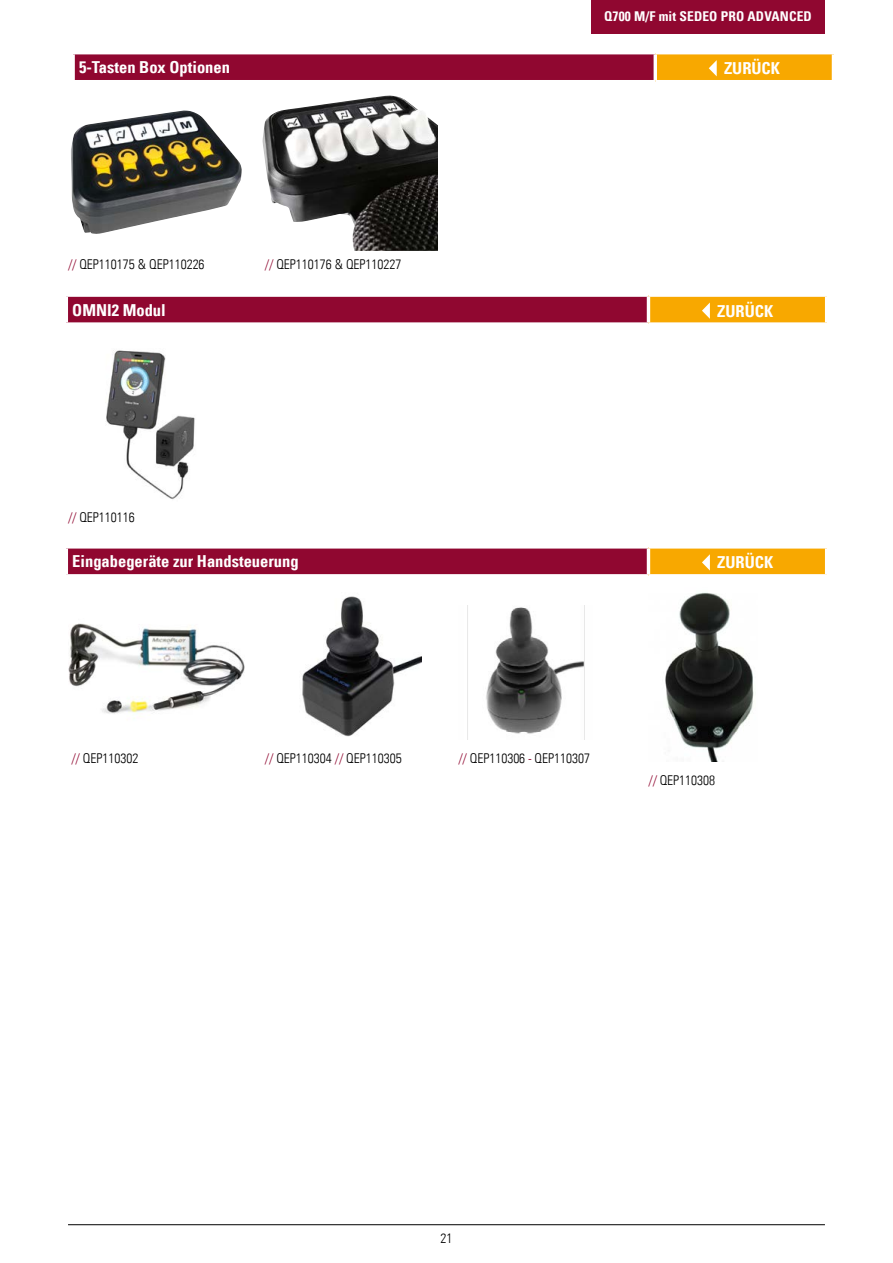
<style>
.page{position:relative;width:893px;height:1263px;background:#fff}
.page>*{position:absolute;margin:0;border:0;box-sizing:border-box;transform-origin:0 0}
.t1{font:16.5px "Univers Com 67 Bold Cond";color:#fff}
.t2{font:13.5px "Univers Com 47 Light Cond";color:#000}
.t3{font:13.5px "Univers Com 67 Bold Cond";letter-spacing:.01em;color:#fff}
.s1{color:#900730}
</style>
<div class="page">
<hr style="left:68px;top:1224px;width:757px;height:1px;background:#000">
<img style="left:106px;top:350px;width:89px;height:150px">
<img style="left:68px;top:623px;width:176px;height:91px">
<img style="left:302px;top:596px;width:119px;height:141px">
<img style="left:467px;top:606px;width:118px;height:133px">
<img style="left:665px;top:592px;width:89px;height:169px">
<img style="left:262px;top:96px;width:176px;height:155px">
<img style="left:71px;top:111px;width:171px;height:123px">
<div style="left:591px;top:0;width:234px;height:34px;background:#900730"></div>
<div style="left:66px;top:295px;width:582px;height:29px;background:#900730"></div>
<div style="left:648px;top:295px;width:179px;height:29px;background:#f8a800"></div>
<svg style="left:648px;top:295px;width:179px;height:2px"></svg>
<hr style="left:825px;top:297px;width:3px;height:25px;background:#fff">
<svg style="left:648px;top:322px;width:179px;height:2px"></svg>
<svg style="left:66px;top:295px;width:582px;height:2px"></svg>
<hr style="left:65px;top:297px;width:3px;height:25px;background:#fff">
<hr style="left:647px;top:297px;width:3px;height:25px;background:#fff">
<svg style="left:66px;top:322px;width:582px;height:2px"></svg>
<svg style="left:702px;top:302px;width:8px;height:17px"></svg>
<div style="left:66px;top:547px;width:582px;height:29px;background:#900730"></div>
<div style="left:648px;top:547px;width:179px;height:29px;background:#f8a800"></div>
<svg style="left:648px;top:547px;width:179px;height:2px"></svg>
<hr style="left:825px;top:549px;width:3px;height:25px;background:#fff">
<hr style="left:648px;top:574px;width:180px;height:3px;background:#fff">
<svg style="left:66px;top:547px;width:582px;height:2px"></svg>
<hr style="left:65px;top:549px;width:3px;height:25px;background:#fff">
<hr style="left:647px;top:549px;width:3px;height:25px;background:#fff">
<hr style="left:65px;top:574px;width:583px;height:3px;background:#fff">
<svg style="left:702px;top:554px;width:8px;height:16px"></svg>
<div style="left:73px;top:53px;width:582px;height:29px;background:#900730"></div>
<div style="left:655px;top:53px;width:178px;height:29px;background:#f8a800"></div>
<hr style="left:655px;top:51px;width:180px;height:3px;background:#fff">
<hr style="left:832px;top:54px;width:3px;height:26px;background:#fff">
<hr style="left:655px;top:80px;width:180px;height:3px;background:#fff">
<hr style="left:71px;top:51px;width:584px;height:3px;background:#fff">
<svg style="left:73px;top:54px;width:2px;height:26px"></svg>
<hr style="left:654px;top:54px;width:3px;height:26px;background:#fff">
<hr style="left:71px;top:80px;width:584px;height:3px;background:#fff">
<svg style="left:709px;top:60px;width:8px;height:16px"></svg>
<p class="t3" style="left:604px;top:8px;width:209px">Q700 M/F mit SEDEO PRO ADVANCED</p>
<p class="t1" style="left:79px;top:57px;width:152px">5-Tasten Box Optionen</p>
<p class="t1" style="left:724px;top:58px;width:57px">ZURÜCK</p>
<p class="t2" style="left:68px;top:256px;width:138px"><span class="s1">//</span> QEP110175 &amp; QEP110226</p>
<p class="t2" style="left:265px;top:256px;width:138px"><span class="s1">//</span> QEP110176 &amp; QEP110227</p>
<p class="t1" style="left:72px;top:300px;width:95px">OMNI2 Modul</p>
<p class="t1" style="left:717px;top:301px;width:57px">ZURÜCK</p>
<p class="t2" style="left:68px;top:509px;width:68px"><span class="s1">//</span> QEP110116</p>
<p class="t1" style="left:72px;top:551px;width:228px">Eingabegeräte zur Handsteuerung</p>
<p class="t1" style="left:717px;top:552px;width:57px">ZURÜCK</p>
<p class="t2" style="left:71px;top:750px;width:68px"><span class="s1">//</span> QEP110302</p>
<p class="t2" style="left:265px;top:750px;width:138px"><span class="s1">//</span> QEP110304 <span class="s1">//</span> QEP110305</p>
<p class="t2" style="left:458px;top:750px;width:133px"><span class="s1">//</span> QEP110306 <span class="s1">-</span> QEP110307</p>
<p class="t2" style="left:648px;top:772px;width:68px"><span class="s1">//</span> QEP110308</p>
<p class="t2" style="left:440px;top:1230px;width:13px">21</p>
</div>
